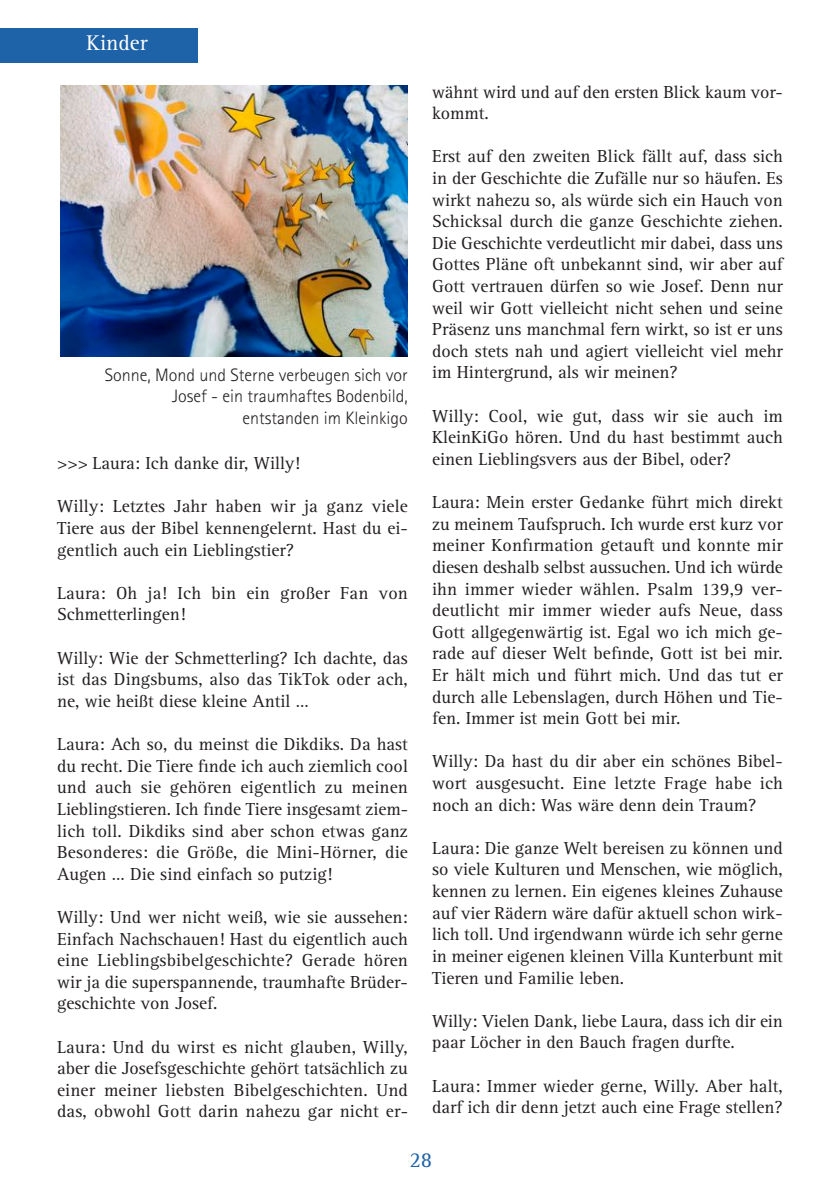
<style>
.page{position:relative;width:840px;height:1191px;background:#fff}
.page>*{position:absolute;margin:0;border:0;box-sizing:border-box;transform-origin:0 0}
.t1{font:22px "Rotis Serif Std";color:#fff}
.t2{font:22px "Rotis Serif Std";color:#1e62a7}
.t3{font:18px/21.6px "Rotis Serif Std";color:#231f20;text-align:justify}
.t4{font:300 18px/21.6px "Rotis Sans Serif Std";color:#231f20;text-align:right}
</style>
<div class="page">
<img style="left:60px;top:85px;width:348px;height:272px">
<div style="left:0;top:28px;width:197px;height:34px;background:#1e62a7"></div>
<p class="t1" style="left:87px;top:30px;width:62px">Kinder</p>
<p class="t4" style="left:105px;top:364px;width:304px">Sonne, Mond und Sterne verbeugen sich vor<br>Josef - ein traumhaftes Bodenbild, entstanden im Kleinkigo</p>
<p class="t3" style="left:57px;top:453px;width:244px">&gt;&gt;&gt; Laura: Ich danke dir, Willy!</p>
<p class="t3" style="left:57px;top:496px;width:352px">Willy: Letztes Jahr haben wir ja ganz viele Tiere aus der Bibel kennengelernt. Hast du ei&shy;gentlich auch ein Lieblingstier?</p>
<p class="t3" style="left:57px;top:582px;width:352px">Laura: Oh ja! Ich bin ein großer Fan von<br>Schmetterlingen!</p>
<p class="t3" style="left:57px;top:647px;width:352px">Willy: Wie der Schmetterling? Ich dachte, das ist das Dingsbums, also das TikTok oder ach, ne, wie heißt diese kleine Antil …</p>
<p class="t3" style="left:57px;top:734px;width:352px">Laura: Ach so, du meinst die Dikdiks. Da hast du recht. Die Tiere finde ich auch ziemlich cool und auch sie gehören eigentlich zu meinen Lieblingstieren. Ich finde Tiere insgesamt ziem&shy;lich toll. Dikdiks sind aber schon etwas ganz Besonderes: die Größe, die Mini-Hörner, die Augen … Die sind einfach so putzig!</p>
<p class="t3" style="left:57px;top:906px;width:352px">Willy: Und wer nicht weiß, wie sie aussehen:<br>Einfach Nachschauen! Hast du eigentlich auch eine Lieblingsbibelgeschichte? Gerade hören wir ja die superspannende, traumhafte Brüder&shy;geschichte von Josef.</p>
<p class="t3" style="left:57px;top:1036px;width:352px">Laura: Und du wirst es nicht glauben, Willy, aber die Josefsgeschichte gehört tatsächlich zu einer meiner liebsten Bibelgeschichten. Und das, obwohl Gott darin nahezu gar nicht er-</p>
<p class="t3" style="left:432px;top:81px;width:352px">wähnt wird und auf den ersten Blick kaum vor&shy;kommt.</p>
<p class="t3" style="left:432px;top:146px;width:352px">Erst auf den zweiten Blick fällt auf, dass sich in der Geschichte die Zufälle nur so häufen. Es wirkt nahezu so, als würde sich ein Hauch von Schicksal durch die ganze Geschichte ziehen.<br>Die Geschichte verdeutlicht mir dabei, dass uns Gottes Pläne oft unbekannt sind, wir aber auf Gott vertrauen dürfen so wie Josef. Denn nur weil wir Gott vielleicht nicht sehen und seine Präsenz uns manchmal fern wirkt, so ist er uns doch stets nah und agiert vielleicht viel mehr im Hintergrund, als wir meinen?</p>
<p class="t3" style="left:432px;top:405px;width:352px">Willy: Cool, wie gut, dass wir sie auch im KleinKiGo hören. Und du hast bestimmt auch einen Lieblingsvers aus der Bibel, oder?</p>
<p class="t3" style="left:432px;top:492px;width:352px">Laura: Mein erster Gedanke führt mich direkt zu meinem Taufspruch. Ich wurde erst kurz vor meiner Konfirmation getauft und konnte mir diesen deshalb selbst aussuchen. Und ich würde ihn immer wieder wählen. Psalm 139,9 ver&shy;deutlicht mir immer wieder aufs Neue, dass Gott allgegenwärtig ist. Egal wo ich mich ge&shy;rade auf dieser Welt befinde, Gott ist bei mir.<br>Er hält mich und führt mich. Und das tut er durch alle Lebenslagen, durch Höhen und Tie&shy;fen. Immer ist mein Gott bei mir.</p>
<p class="t3" style="left:432px;top:751px;width:352px">Willy: Da hast du dir aber ein schönes Bibel&shy;wort ausgesucht. Eine letzte Frage habe ich noch an dich: Was wäre denn dein Traum?</p>
<p class="t3" style="left:432px;top:837px;width:352px">Laura: Die ganze Welt bereisen zu können und so viele Kulturen und Menschen, wie möglich, kennen zu lernen. Ein eigenes kleines Zuhause auf vier Rädern wäre dafür aktuell schon wirk&shy;lich toll. Und irgendwann würde ich sehr gerne in meiner eigenen kleinen Villa Kunterbunt mit Tieren und Familie leben.</p>
<p class="t3" style="left:432px;top:1010px;width:352px">Willy: Vielen Dank, liebe Laura, dass ich dir ein paar Löcher in den Bauch fragen durfte.</p>
<p class="t3" style="left:432px;top:1075px;width:352px">Laura: Immer wieder gerne, Willy. Aber halt, darf ich dir denn jetzt auch eine Frage stellen?</p>
<p class="t2" style="left:409px;top:1146px;width:24px">28</p>
</div>
